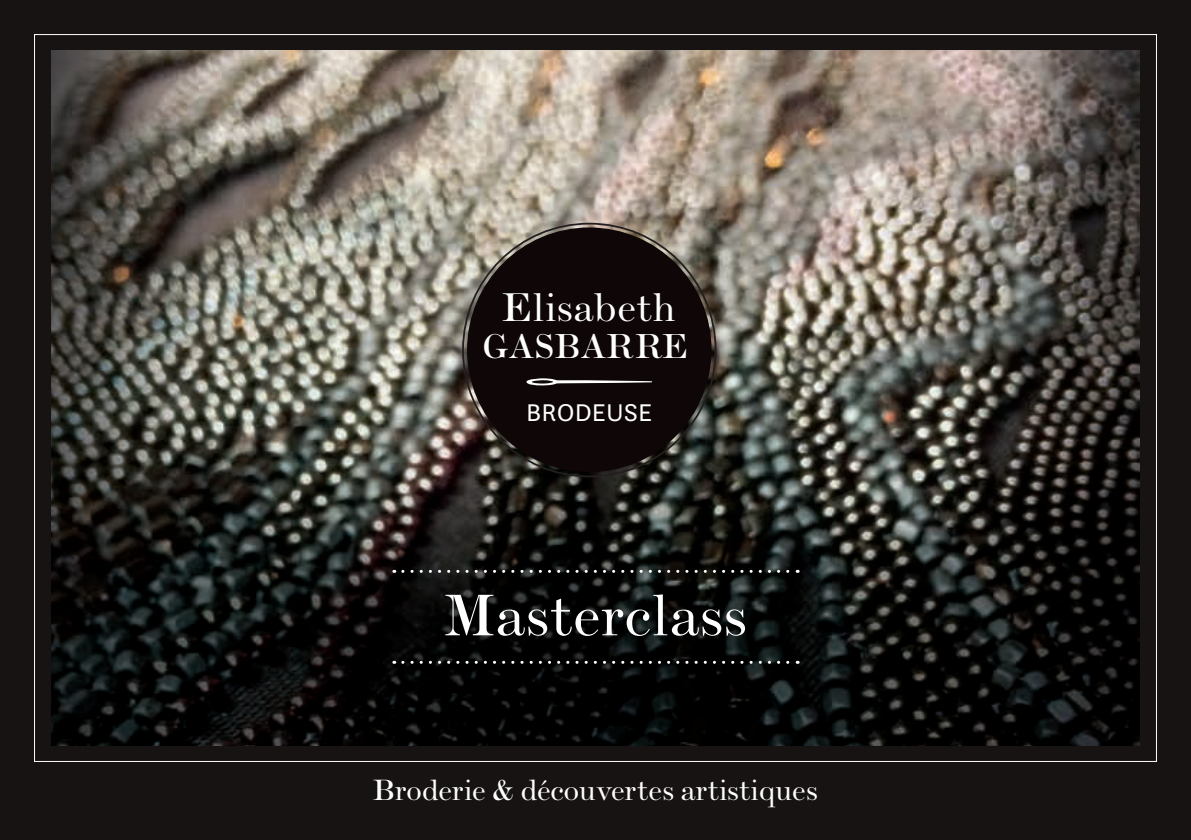
<style>
.page{position:relative;width:1191px;height:840px;background:#fff}
.page>*{position:absolute;margin:0;border:0;box-sizing:border-box;transform-origin:0 0}
.t1{font:60px "Scotch Roman";color:#fff}
.t2{font:41px "Scotch Roman";color:#fff}
.t3{font:35.4px "Scotch Roman";color:#fff}
.t4{font:30px "Scotch Roman";letter-spacing:-.01em;color:#fff}
.t5{font:25.2px "Questa Sans";color:#fff}
</style>
<div class="page">
<div style="left:0;top:0;width:1191px;height:839px;background:#171312"></div>
<img style="left:51px;top:50px;width:1088px;height:695px">
<svg style="left:403px;top:569px;width:395px;height:3px"></svg>
<svg style="left:403px;top:660px;width:395px;height:3px"></svg>
<div style="left:467px;top:227px;width:244px;height:245px;background:#0e0607;border-radius:50%"></div>
<svg style="left:526px;top:378px;width:126px;height:7px"></svg>
<h2 class="t2" style="left:502px;top:283px;width:175px">Elisabeth</h2>
<p class="t3" style="left:482px;top:325px;width:208px">GASBARRE</p>
<p class="t5" style="left:526px;top:396px;width:128px">BRODEUSE</p>
<h1 class="t1" style="left:444px;top:580px;width:305px">Masterclass</h1>
<p class="t4" style="left:373px;top:772px;width:446px">Broderie &amp; découvertes artistiques</p>
</div>
